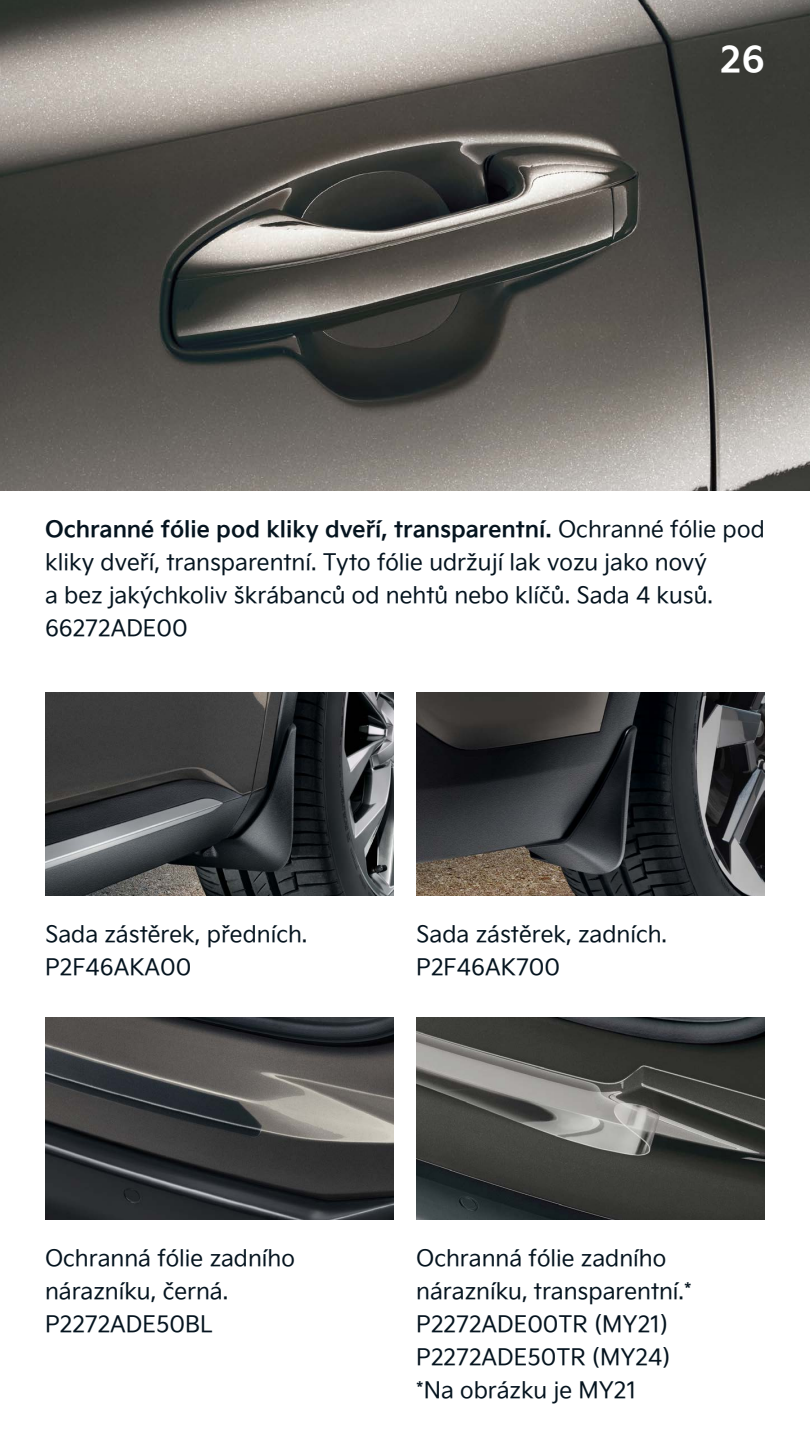
<style>
.page{position:relative;width:810px;height:1440px;background:#fff}
.page>*{position:absolute;margin:0;border:0;box-sizing:border-box;transform-origin:0 0}
.t1{font:36px "Kia Signature OTF Bold";color:#fff}
.t2{font:22.5px/33px "Kia Signature OTF Regular";color:#05141f}
.t3{font:22.5px "Kia Signature OTF Bold";color:#05141f}
.s1{font-family:"Kia Signature OTF Regular"}
</style>
<div class="page">
<img style="left:0;top:0;width:810px;height:490px">
<img style="left:45px;top:693px;width:349px;height:203px">
<img style="left:416px;top:693px;width:349px;height:203px">
<img style="left:416px;top:1017px;width:349px;height:203px">
<img style="left:45px;top:1017px;width:349px;height:203px">
<h1 class="t1" style="left:720px;top:32px;width:46px">26</h1>
<p class="t3" style="left:45px;top:512px;width:721px">Ochranné fólie pod kliky dveří, transparentní. <span class="s1">Ochranné fólie pod</span></p>
<p class="t2" style="left:45px;top:545px;width:670px">kliky dveří, transparentní. Tyto fólie udržují lak vozu jako nový a bez jakýchkoliv škrábanců od nehtů nebo klíčů. Sada 4 kusů.<br>66272ADE00</p>
<p class="t2" style="left:45px;top:917px;width:264px">Sada zástěrek, předních.<br>P2F46AKA00</p>
<p class="t2" style="left:45px;top:1241px;width:251px">Ochranná fólie zadního nárazníku, černá.<br>P2272ADE50BL</p>
<p class="t2" style="left:416px;top:917px;width:252px">Sada zástěrek, zadních.<br>P2F46AK700</p>
<p class="t2" style="left:416px;top:1241px;width:277px">Ochranná fólie zadního nárazníku, transparentní.*<br>P2272ADE00TR (MY21)<br>P2272ADE50TR (MY24) *Na obrázku je MY21</p>
</div>
